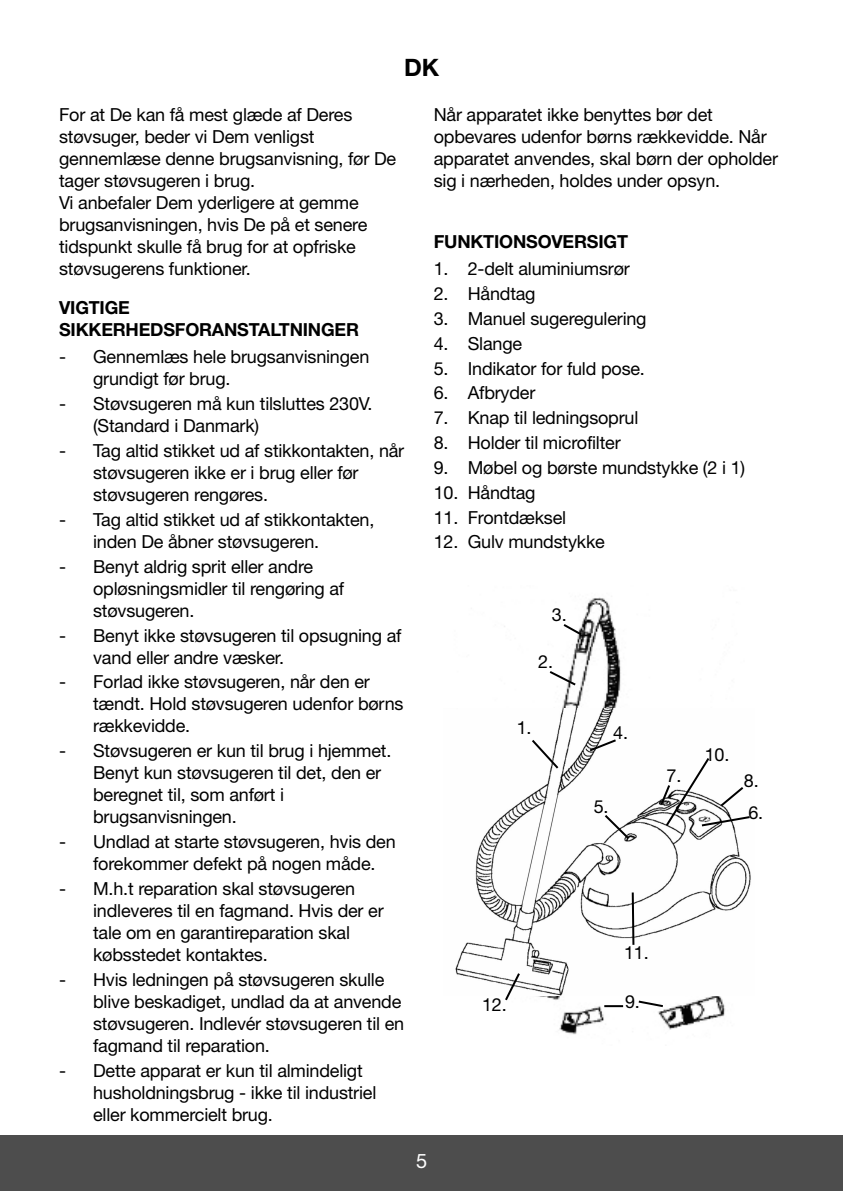
<style>
.page{position:relative;width:843px;height:1191px;background:#fff}
.page>*{position:absolute;margin:0;border:0;box-sizing:border-box;transform-origin:0 0}
.t1{font:700 24px "Helvetica Neue";color:#000}
.t2{font:20px "Helvetica Neue";color:#fff}
.t3{font:18px/22px "Helvetica Neue";letter-spacing:-.01em;color:#000}
.t4{font:700 18px/22px "Helvetica Neue";letter-spacing:-.01em;color:#000}
</style>
<div class="page">
<svg style="left:0;top:597px;width:842px;height:594px"></svg>
<h1 class="t1" style="left:404px;top:59px;width:36px">DK</h1>
<p class="t3" style="left:59px;top:105px;width:338px">For at De kan få mest glæde af Deres støvsuger, beder vi Dem venligst gennemlæse denne brugsanvisning, før De tager støvsugeren i brug.<br>Vi anbefaler Dem yderligere at gemme brugsanvisningen, hvis De på et senere tidspunkt skulle få brug for at opfriske støvsugerens funktioner.</p>
<p class="t4" style="left:59px;top:298px;width:301px">VIGTIGE<br>SIKKERHEDSFORANSTALTNINGER</p>
<p class="t3" style="left:93px;top:348px;width:278px;text-indent:-34px">- Gennemlæs hele brugsanvisningen grundigt før brug.</p>
<p class="t3" style="left:93px;top:394px;width:280px;text-indent:-34px">- Støvsugeren må kun tilsluttes 230V. (Standard i Danmark)</p>
<p class="t3" style="left:93px;top:441px;width:312px;text-indent:-34px">- Tag altid stikket ud af stikkontakten, når støvsugeren ikke er i brug eller før støvsugeren rengøres.</p>
<p class="t3" style="left:93px;top:510px;width:282px;text-indent:-34px">- Tag altid stikket ud af stikkontakten, inden De åbner støvsugeren.</p>
<p class="t3" style="left:93px;top:557px;width:252px;text-indent:-34px">- Benyt aldrig sprit eller andre opløsningsmidler til rengøring af støvsugeren.</p>
<p class="t3" style="left:93px;top:626px;width:310px;text-indent:-34px">- Benyt ikke støvsugeren til opsugning af vand eller andre væsker.</p>
<p class="t3" style="left:93px;top:673px;width:312px;text-indent:-34px">- Forlad ikke støvsugeren, når den er tændt. Hold støvsugeren udenfor børns rækkevidde.</p>
<p class="t3" style="left:93px;top:741px;width:299px;text-indent:-34px">- Støvsugeren er kun til brug i hjemmet.<br>Benyt kun støvsugeren til det, den er beregnet til, som anført i brugsanvisningen.</p>
<p class="t3" style="left:93px;top:832px;width:304px;text-indent:-34px">- Undlad at starte støvsugeren, hvis den forekommer defekt på nogen måde.</p>
<p class="t3" style="left:93px;top:879px;width:292px;text-indent:-34px">- M.h.t reparation skal støvsugeren indleveres til en fagmand. Hvis der er tale om en garantireparation skal købsstedet kontaktes.</p>
<p class="t3" style="left:93px;top:970px;width:312px;text-indent:-34px">- Hvis ledningen på støvsugeren skulle blive beskadiget, undlad da at anvende støvsugeren. Indlevér støvsugeren til en fagmand til reparation.</p>
<p class="t3" style="left:93px;top:1061px;width:284px;text-indent:-34px">- Dette apparat er kun til almindeligt husholdningsbrug - ikke til industriel eller kommercielt brug.</p>
<p class="t3" style="left:433px;top:105px;width:346px">Når apparatet ikke benyttes bør det opbevares udenfor børns rækkevidde. Når apparatet anvendes, skal børn der opholder sig i nærheden, holdes under opsyn.</p>
<p class="t4" style="left:433px;top:232px;width:196px">FUNKTIONSOVERSIGT</p>
<p class="t3" style="left:433px;top:259px;width:197px">1. 2-delt aluminiumsrør</p>
<p class="t3" style="left:433px;top:284px;width:103px">2. Håndtag</p>
<p class="t3" style="left:433px;top:309px;width:214px">3. Manuel sugeregulering</p>
<p class="t3" style="left:433px;top:334px;width:90px">4. Slange</p>
<p class="t3" style="left:433px;top:359px;width:213px">5. Indikator for fuld pose.</p>
<p class="t3" style="left:433px;top:384px;width:103px">6. Afbryder</p>
<p class="t3" style="left:433px;top:409px;width:206px">7. Knap til ledningsoprul</p>
<p class="t3" style="left:433px;top:433px;width:188px">8. Holder til microfilter</p>
<p class="t3" style="left:433px;top:458px;width:313px">9. Møbel og børste mundstykke (2 i 1)</p>
<p class="t3" style="left:433px;top:483px;width:103px">10. Håndtag</p>
<p class="t3" style="left:433px;top:508px;width:134px">11. Frontdæksel</p>
<p class="t3" style="left:433px;top:533px;width:172px">12. Gulv mundstykke</p>
<p class="t3" style="left:551px;top:605px;width:16px">3.</p>
<p class="t3" style="left:538px;top:653px;width:16px">2.</p>
<p class="t2" style="left:416px;top:1153px;width:13px">5</p>
<p class="t3" style="left:516px;top:718px;width:16px">1.</p>
<p class="t3" style="left:613px;top:723px;width:16px">4.</p>
<p class="t3" style="left:593px;top:798px;width:16px">5.</p>
<p class="t3" style="left:704px;top:745px;width:26px">10.</p>
<p class="t3" style="left:666px;top:766px;width:16px">7.</p>
<p class="t3" style="left:743px;top:771px;width:16px">8.</p>
<p class="t3" style="left:748px;top:804px;width:16px">6.</p>
<p class="t3" style="left:482px;top:995px;width:26px">12.</p>
<p class="t3" style="left:623px;top:943px;width:26px">11.</p>
<p class="t3" style="left:625px;top:992px;width:16px">9.</p>
</div>
